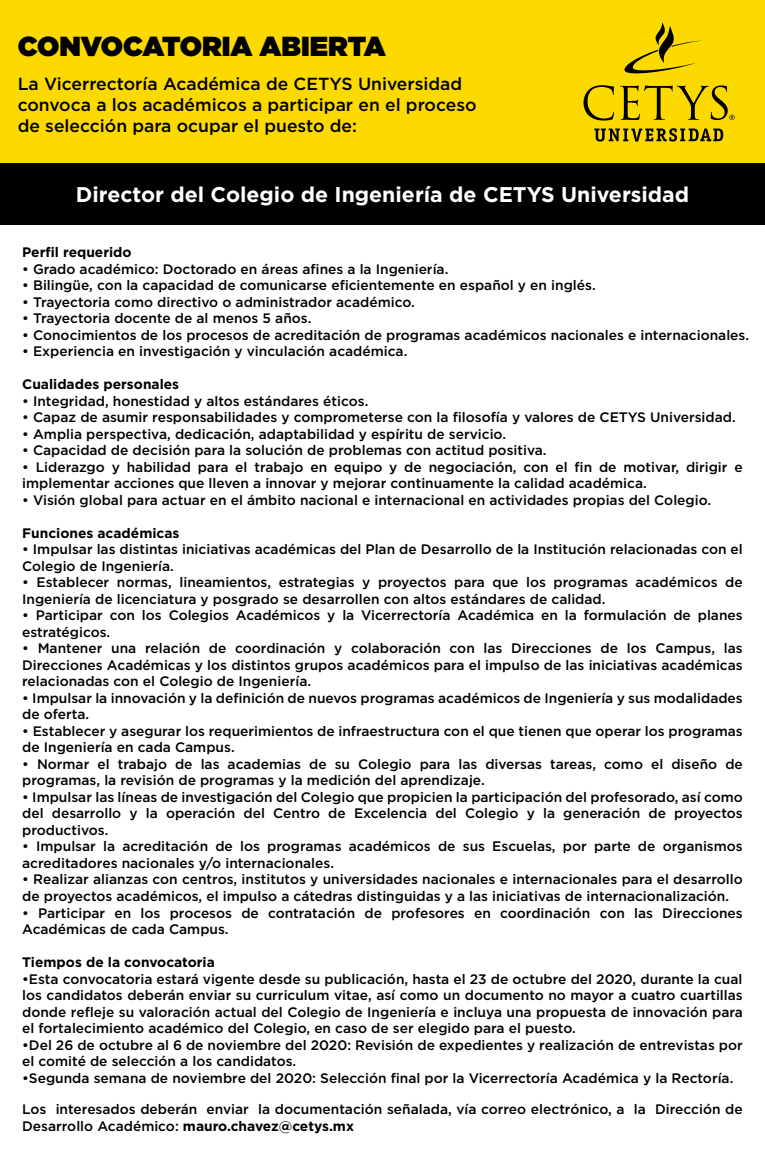
<style>
.page{position:relative;width:765px;height:1161px;background:#fff}
.page>*{position:absolute;margin:0;border:0;box-sizing:border-box;transform-origin:0 0}
.t1{font:900 27.5px "Gotham";color:#000}
.t2{font:700 21.25px "Gotham";color:#fff}
.t3{font:500 17.5px/21px "Gotham";color:#000}
.t4{font:500 13.75px/16.5px "Gotham";color:#000}
.t5{font:700 13.75px "Gotham";color:#000}
.s1{font-weight:700}
</style>
<div class="page">
<div style="left:0;top:0;width:765px;height:163px;background:#fcda00"></div>
<div style="left:0;top:163px;width:765px;height:62px;background:#000"></div>
<svg style="left:624px;top:22px;width:79px;height:52px"></svg>
<svg style="left:594px;top:128px;width:129px;height:13px"></svg>
<svg style="left:583px;top:85px;width:31px;height:35px"></svg>
<svg style="left:620px;top:85px;width:115px;height:35px"></svg>
<h1 class="t1" style="left:18px;top:27px;width:370px">CONVOCATORIA ABIERTA</h1>
<p class="t3" style="left:18px;top:73px;width:460px">La Vicerrectoría Académica de CETYS Universidad convoca a los académicos a participar en el proceso de selección para ocupar el puesto de:</p>
<h2 class="t2" style="left:76px;top:180px;width:615px">Director del Colegio de Ingeniería de CETYS Universidad</h2>
<p class="t5" style="left:22px;top:243px;width:111px">Perfil requerido</p>
<p class="t4" style="left:22px;top:260px;width:428px">• Grado académico: Doctorado en áreas afines a la Ingeniería.</p>
<p class="t4" style="left:22px;top:277px;width:575px">• Bilingüe, con la capacidad de comunicarse eficientemente en español y en inglés.</p>
<p class="t4" style="left:22px;top:293px;width:394px">• Trayectoria como directivo o administrador académico.</p>
<p class="t4" style="left:22px;top:310px;width:291px">• Trayectoria docente de al menos 5 años.</p>
<p class="t4" style="left:22px;top:326px;width:728px">• Conocimientos de los procesos de acreditación de programas académicos nacionales e internacionales.</p>
<p class="t4" style="left:22px;top:343px;width:387px">• Experiencia en investigación y vinculación académica.</p>
<p class="t5" style="left:22px;top:375px;width:158px">Cualidades personales</p>
<p class="t4" style="left:22px;top:392px;width:348px">• Integridad, honestidad y altos estándares éticos.</p>
<p class="t4" style="left:22px;top:409px;width:715px">• Capaz de asumir responsabilidades y comprometerse con la filosofía y valores de CETYS Universidad.</p>
<p class="t4" style="left:22px;top:425px;width:485px">• Amplia perspectiva, dedicación, adaptabilidad y espíritu de servicio.</p>
<p class="t4" style="left:22px;top:442px;width:526px">• Capacidad de decisión para la solución de problemas con actitud positiva.</p>
<p class="t4" style="left:22px;top:458px;width:722px">• Liderazgo y habilidad para el trabajo en equipo y de negociación, con el fin de motivar, dirigir e implementar acciones que lleven a innovar y mejorar continuamente la calidad académica.</p>
<p class="t4" style="left:22px;top:491px;width:690px">• Visión global para actuar en el ámbito nacional e internacional en actividades propias del Colegio.</p>
<p class="t5" style="left:22px;top:523px;width:159px">Funciones académicas</p>
<p class="t4" style="left:22px;top:541px;width:722px">• Impulsar las distintas iniciativas académicas del Plan de Desarrollo de la Institución relacionadas con el<br>Colegio de Ingeniería.</p>
<p class="t4" style="left:22px;top:574px;width:722px">• Establecer normas, lineamientos, estrategias y proyectos para que los programas académicos de<br>Ingeniería de licenciatura y posgrado se desarrollen con altos estándares de calidad.</p>
<p class="t4" style="left:22px;top:607px;width:722px">• Participar con los Colegios Académicos y la Vicerrectoría Académica en la formulación de planes estratégicos.</p>
<p class="t4" style="left:22px;top:640px;width:722px;text-align:justify">• Mantener una relación de coordinación y colaboración con las Direcciones de los Campus, las Direcciones Académicas y los distintos grupos académicos para el impulso de las iniciativas académicas relacionadas con el Colegio de Ingeniería.</p>
<p class="t4" style="left:22px;top:689px;width:722px">• Impulsar la innovación y la definición de nuevos programas académicos de Ingeniería y sus modalidades de oferta.</p>
<p class="t4" style="left:22px;top:722px;width:722px">• Establecer y asegurar los requerimientos de infraestructura con el que tienen que operar los programas de Ingeniería en cada Campus.</p>
<p class="t4" style="left:22px;top:755px;width:722px">• Normar el trabajo de las academias de su Colegio para las diversas tareas, como el diseño de programas, la revisión de programas y la medición del aprendizaje.</p>
<p class="t4" style="left:22px;top:788px;width:722px;text-align:justify">• Impulsar las líneas de investigación del Colegio que propicien la participación del profesorado, así como del desarrollo y la operación del Centro de Excelencia del Colegio y la generación de proyectos productivos.</p>
<p class="t4" style="left:22px;top:838px;width:722px">• Impulsar la acreditación de los programas académicos de sus Escuelas, por parte de organismos acreditadores nacionales y/o internacionales.</p>
<p class="t4" style="left:22px;top:871px;width:722px">• Realizar alianzas con centros, institutos y universidades nacionales e internacionales para el desarrollo de proyectos académicos, el impulso a cátedras distinguidas y a las iniciativas de internacionalización.</p>
<p class="t4" style="left:22px;top:904px;width:722px">• Participar en los procesos de contratación de profesores en coordinación con las Direcciones<br>Académicas de cada Campus.</p>
<p class="t5" style="left:22px;top:952px;width:194px">Tiempos de la convocatoria</p>
<p class="t4" style="left:22px;top:970px;width:722px;text-align:justify">•Esta convocatoria estará vigente desde su publicación, hasta el 23 de octubre del 2020, durante la cual los candidatos deberán enviar su curriculum vitae, así como un documento no mayor a cuatro cuartillas donde refleje su valoración actual del Colegio de Ingeniería e incluya una propuesta de innovación para el fortalecimiento académico del Colegio, en caso de ser elegido para el puesto.</p>
<p class="t4" style="left:22px;top:1036px;width:722px">•Del 26 de octubre al 6 de noviembre del 2020: Revisión de expedientes y realización de entrevistas por el comité de selección a los candidatos.</p>
<p class="t4" style="left:22px;top:1069px;width:713px">•Segunda semana de noviembre del 2020: Selección final por la Vicerrectoría Académica y la Rectoría.</p>
<p class="t4" style="left:22px;top:1100px;width:722px">Los interesados deberán enviar la documentación señalada, vía correo electrónico, a la Dirección de<br>Desarrollo Académico: <span class="s1">mauro.chavez@cetys.mx</span></p>
</div>
